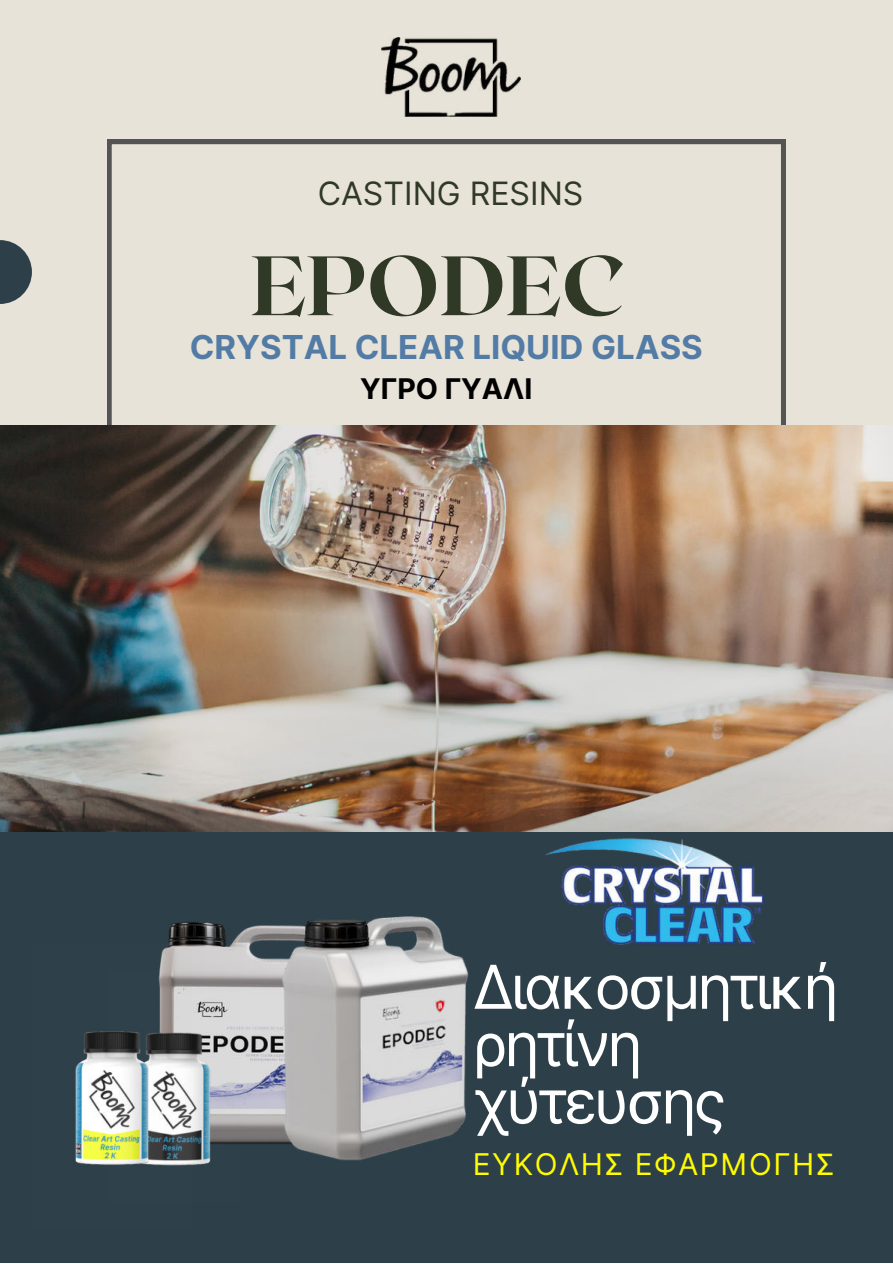
<style>
.page{position:relative;width:893px;height:1264px;background:#fff}
.page>*{position:absolute;margin:0;border:0;box-sizing:border-box;transform-origin:0 0}
.t1{font:800 83.85px "Roxborough CF";color:#303826}
.t2{font:60.45px/57.3px "Inter";letter-spacing:-.05em;color:#fff}
.t3{font:700 33px "Inter";color:#527ba5}
.t4{font:32.1px "Inter";color:#303826}
.t5{font:30px "Inter";letter-spacing:.05em;color:#fffc00}
.t6{font:700 28.5px "Inter";color:#000}
</style>
<div class="page">
<div style="left:0;top:0;width:892px;height:1262px;background:#e8e3d8"></div>
<svg style="left:107px;top:140px;width:678px;height:285px"></svg>
<div style="left:0;top:814px;width:892px;height:448px;background:#2d4049"></div>
<svg style="left:0;top:240px;width:32px;height:64px;fill:#2d4049"></svg>
<img style="left:381px;top:37px;width:139px;height:79px">
<img style="left:0;top:425px;width:892px;height:406px">
<img style="left:75px;top:943px;width:95px;height:223px">
<img style="left:170px;top:824px;width:413px;height:342px">
<img style="left:539px;top:831px;width:237px;height:119px">
<p class="t4" style="left:318px;top:170px;width:267px">CASTING RESINS</p>
<h1 class="t1" style="left:250px;top:231px;width:376px">EPODEC</h1>
<p class="t3" style="left:190px;top:323px;width:514px">CRYSTAL CLEAR LIQUID GLASS</p>
<p class="t6" style="left:360px;top:368px;width:174px">ΥΓΡΟ ΓΥΑΛΙ</p>
<p class="t2" style="left:473px;top:958px;width:367px">Διακοσμητική ρητίνη χύτευσης</p>
<p class="t5" style="left:473px;top:1142px;width:363px">ΕΥΚΟΛΗΣ ΕΦΑΡΜΟΓΗΣ</p>
</div>
